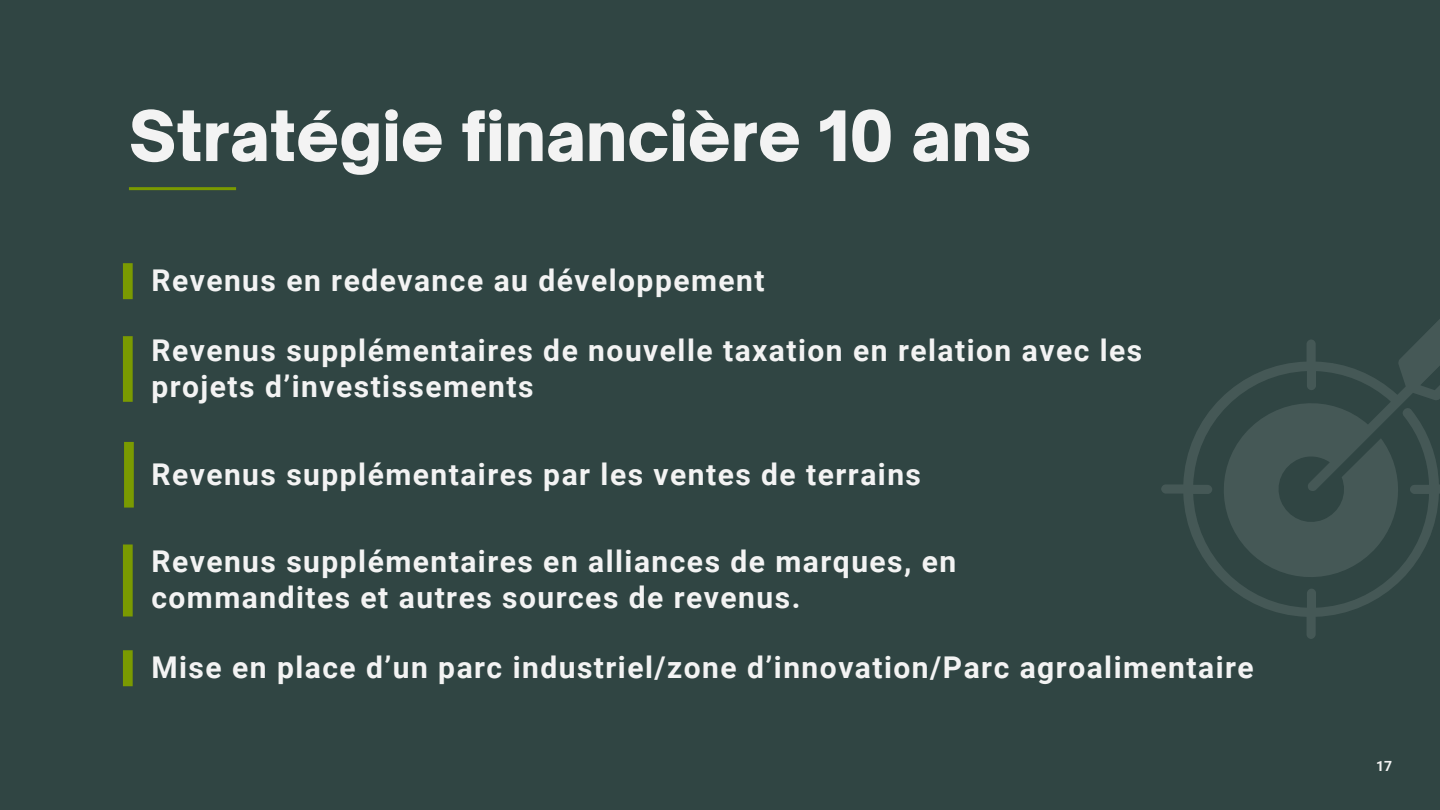
<style>
.page{position:relative;width:1440px;height:810px;background:#304543}
.page>*{position:absolute;margin:0;border:0;box-sizing:border-box;transform-origin:0 0}
.t1{font:900 66.4px "Open Sauce One";color:#f3f3f3}
.t2{font:700 30px/36px "Roboto";letter-spacing:.05em;color:#f3f3f3}
.t3{font:700 14px "Roboto";color:#f3f3f3}
</style>
<div class="page">
<hr style="left:129px;top:187px;width:107px;height:3px;background:#7a9a01">
<svg style="left:1161px;top:319px;width:279px;height:320px"></svg>
<div style="left:123px;top:263px;width:10px;height:36px;background:#7a9a01"></div>
<div style="left:123px;top:650px;width:10px;height:36px;background:#7a9a01"></div>
<div style="left:123px;top:545px;width:10px;height:72px;background:#7a9a01"></div>
<div style="left:123px;top:336px;width:10px;height:66px;background:#7a9a01"></div>
<div style="left:124px;top:442px;width:10px;height:66px;background:#7a9a01"></div>
<h1 class="t1" style="left:129px;top:95px;width:904px">Stratégie financière 10 ans</h1>
<p class="t2" style="left:151px;top:263px;width:615px">Revenus en redevance au développement</p>
<p class="t2" style="left:151px;top:333px;width:992px">Revenus supplémentaires de nouvelle taxation en relation avec les projets d’investissements</p>
<p class="t2" style="left:151px;top:456px;width:771px">Revenus supplémentaires par les ventes de terrains</p>
<p class="t2" style="left:151px;top:544px;width:806px">Revenus supplémentaires en alliances de marques, en commandites et autres sources de revenus.</p>
<p class="t2" style="left:151px;top:650px;width:1104px">Mise en place d’un parc industriel/zone d’innovation/Parc agroalimentaire</p>
<p class="t3" style="left:1376px;top:758px;width:18px">17</p>
</div>
